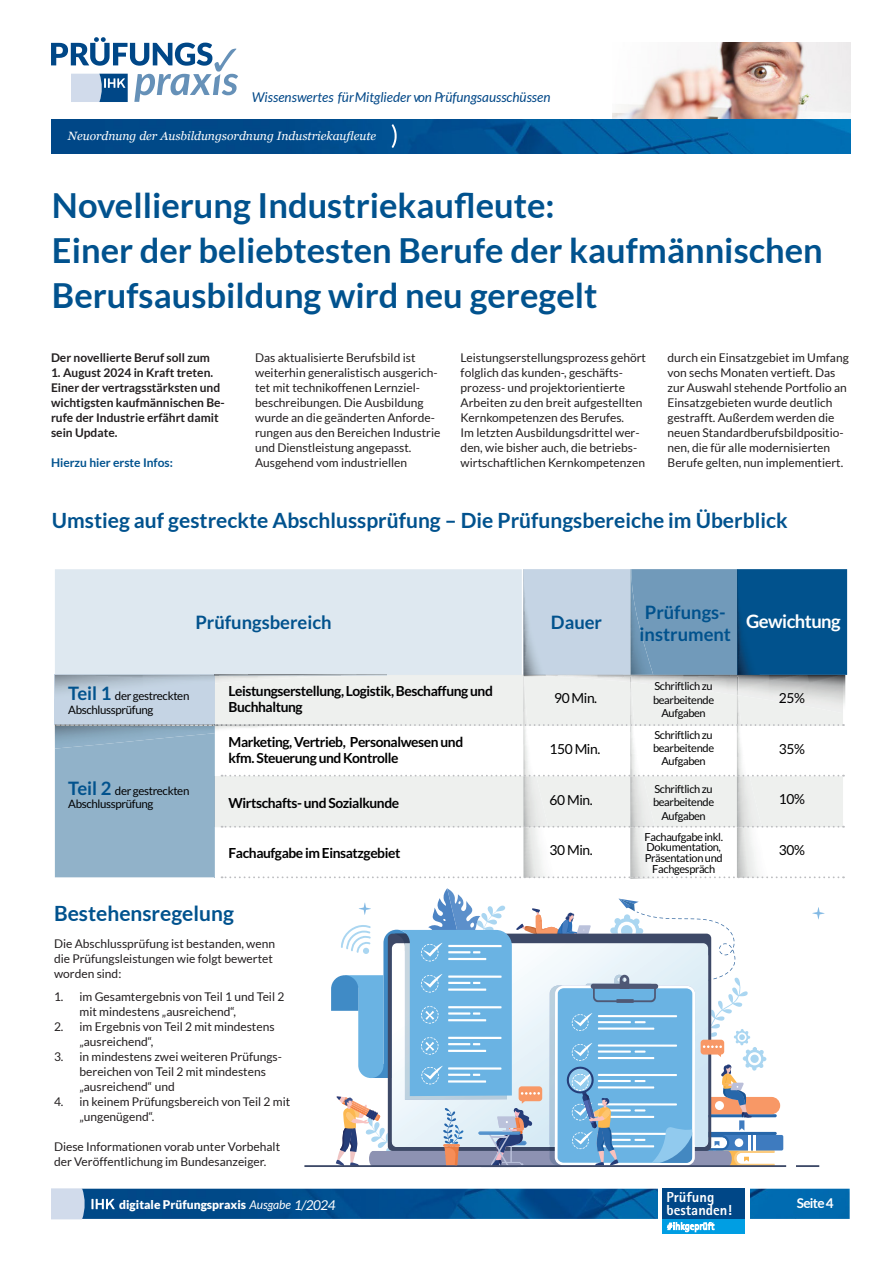
<style>
.page{position:relative;width:893px;height:1263px;background:#fff}
.page>*{position:absolute;margin:0;border:0;box-sizing:border-box;transform-origin:0 0}
.t1{font:700 34.5px/45px "Lato";color:#01528e}
.t2{font:700 21px "Lato";color:#01528e}
.t3{font:700 18.45px/22px "Lato";color:#01528d}
.t4{font:700 18.45px "Lato";letter-spacing:-.03em;color:#fff}
.t5{font:800 14.55px/13.5px "Rotis Sans Serif Std";color:#fff}
.t6{font:700 13.8px/16.5px "Lato";letter-spacing:-.03em;color:#000001}
.t7{font:13.8px "Lato";letter-spacing:-.03em;color:#000001}
.t8{font:italic 13.5px "Lato";color:#004787}
.t9{font:700 13.5px "Lato";letter-spacing:-.05em;color:#fff}
.t10{font:12px/15px "Lato";color:#231f20}
.t11{font:700 12px/15px "Lato";color:#231f20}
.t12{font:italic 12px "Georgia";color:#fff}
.t13{font:900 12px "Lato";color:#fff}
.t14{font:700 12px "Lato";color:#01528e}
.t15{font:11.55px/13.8px "Lato";letter-spacing:-.03em;color:#000001}
.t16{font:11.1px/13.2px "Lato";letter-spacing:-.03em;color:#000001;text-align:center}
.s1{font-weight:700;font-size:18.45px;color:#01528d}
.s2{font-weight:400;font-style:italic}
.s3{font-weight:400;font-style:italic;font-size:13.5px}
</style>
<div class="page">
<div style="left:51px;top:119px;width:799px;height:34px;background:#004787"></div>
<svg style="left:51px;top:37px;width:187px;height:65px"></svg>
<img style="left:612px;top:43px;width:238px;height:76px">
<img style="left:361px;top:119px;width:489px;height:34px">
<svg style="left:392px;top:124px;width:5px;height:24px"></svg>
<img style="left:115px;top:1189px;width:735px;height:30px">
<svg style="left:51px;top:1188px;width:64px;height:31px;background:#7da0c3"></svg>
<div style="left:658px;top:1183px;width:91px;height:53px;background:#fff"></div>
<div style="left:662px;top:1188px;width:83px;height:31px;background:#004787"></div>
<div style="left:662px;top:1219px;width:83px;height:14px;background:#009ee3"></div>
<svg style="left:667px;top:1222px;width:47px;height:10px"></svg>
<svg style="left:55px;top:569px;width:790px;height:310px"></svg>
<img style="left:60px;top:724px;width:324px;height:2px">
<svg style="left:812px;top:907px;width:13px;height:12px"></svg>
<hr style="left:304px;top:1165px;width:482px;height:2px;background:#3d4967">
<hr style="left:796px;top:1165px;width:23px;height:2px;background:#3d4967">
<svg style="left:331px;top:888px;width:452px;height:278px"></svg>
<hr style="left:443px;top:1144px;width:17px;height:3px;background:#f68d58">
<p class="t8" style="left:252px;top:90px;width:300px">Wissenswertes für Mitglieder von Prüfungsausschüssen</p>
<p class="t12" style="left:68px;top:129px;width:310px">Neuordnung der Ausbildungsordnung Industriekaufleute</p>
<p class="t1" style="left:52px;top:182px;width:772px">Novellierung Industriekaufleute:<br>Einer der beliebtesten Berufe der kaufmännischen<br>Berufsausbildung wird neu geregelt</p>
<p class="t11" style="left:51px;top:350px;width:160px">Der novellierte Beruf soll zum</p>
<p class="t11" style="left:51px;top:365px;width:175px">1. August 2024 in Kraft treten.<br>Einer der vertragsstärksten und wichtigsten kaufmännischen Be&shy;rufe der Industrie erfährt damit sein Update.</p>
<p class="t14" style="left:51px;top:456px;width:124px">Hierzu hier erste Infos:</p>
<p class="t10" style="left:255px;top:350px;width:187px">Das aktualisierte Berufsbild ist weiterhin generalistisch ausgerich&shy;tet mit technikoffenen Lernziel&shy;beschreibungen. Die Ausbildung wurde an die geänderten Anforde&shy;rungen aus den Bereichen Industrie und Dienstleistung angepasst.<br>Ausgehend vom industriellen</p>
<p class="t10" style="left:461px;top:350px;width:187px">Leistungserstellungsprozess gehört folglich das kunden-, geschäfts&shy;prozess- und projektorientierte Arbeiten zu den breit aufgestellten Kernkompetenzen des Berufes.</p>
<p class="t10" style="left:461px;top:425px;width:186px">Im letzten Ausbildungsdrittel wer&shy;den, wie bisher auch, die betriebs&shy;wirtschaftlichen Kernkompetenzen</p>
<p class="t10" style="left:668px;top:350px;width:183px">durch ein Einsatzgebiet im Umfang von sechs Monaten vertieft. Das zur Auswahl stehende Portfolio an Einsatzgebieten wurde deutlich gestrafft. Außerdem werden die neuen Standardberufsbildpositio&shy;nen, die für alle modernisierten Berufe gelten, nun implementiert.</p>
<p class="t2" style="left:52px;top:509px;width:737px">Umstieg auf gestreckte Abschlussprüfung – Die Prüfungsbereiche im Überblick</p>
<p class="t3" style="left:195px;top:611px;width:138px">Prüfungsbereich</p>
<p class="t3" style="left:551px;top:611px;width:53px">Dauer</p>
<p class="t3" style="left:640px;top:601px;width:93px">Prüfungs&shy;instrument</p>
<p class="t4" style="left:746px;top:610px;width:96px">Gewichtung</p>
<p class="t15" style="left:68px;top:689px;width:123px"><span class="s1">Teil 1</span> der gestreckten<br>Abschlussprüfung</p>
<p class="t15" style="left:68px;top:783px;width:123px"><span class="s1">Teil 2</span> der gestreckten<br>Abschlussprüfung</p>
<p class="t6" style="left:229px;top:682px;width:266px">Leistungserstellung, Logistik, Beschaffung und<br>Buchhaltung</p>
<p class="t6" style="left:229px;top:733px;width:236px">Marketing, Vertrieb, Personalwesen und kfm. Steuerung und Kontrolle</p>
<p class="t6" style="left:229px;top:794px;width:172px">Wirtschafts- und Sozialkunde</p>
<p class="t6" style="left:229px;top:845px;width:173px">Fachaufgabe im Einsatzgebiet</p>
<p class="t7" style="left:554px;top:690px;width:45px">90 Min.</p>
<p class="t16" style="left:653px;top:680px;width:63px">Schriftlich zu bearbeitende<br>Aufgaben</p>
<p class="t7" style="left:779px;top:690px;width:28px">25%</p>
<p class="t7" style="left:550px;top:741px;width:52px">150 Min.</p>
<p class="t16" style="left:653px;top:728px;width:63px">Schriftlich zu bearbeitende<br>Aufgaben</p>
<p class="t7" style="left:779px;top:741px;width:28px">35%</p>
<p class="t7" style="left:550px;top:792px;width:45px">60 Min.</p>
<p class="t16" style="left:653px;top:782px;width:63px">Schriftlich zu bearbeitende<br>Aufgaben</p>
<p class="t7" style="left:779px;top:791px;width:28px">10%</p>
<p class="t7" style="left:550px;top:842px;width:45px">30 Min.</p>
<p class="t16" style="left:644px;top:831px;width:80px;line-height:10.6px">Fachaufgabe inkl.<br>Dokumentation,<br>Präsentation und<br>Fachgespräch</p>
<p class="t7" style="left:779px;top:842px;width:28px">30%</p>
<p class="t2" style="left:54px;top:901px;width:181px">Bestehensregelung</p>
<p class="t10" style="left:54px;top:936px;width:223px">Die Abschlussprüfung ist bestanden, wenn die Prüfungsleistungen wie folgt bewertet worden sind:</p>
<p class="t10" style="left:80px;top:989px;width:206px;text-indent:-26px">1. im Gesamtergebnis von Teil 1 und Teil 2 mit mindestens „ausreichend“,</p>
<p class="t10" style="left:80px;top:1019px;width:197px;text-indent:-26px">2. im Ergebnis von Teil 2 mit mindestens „ausreichend“,</p>
<p class="t10" style="left:80px;top:1049px;width:204px;text-indent:-26px">3. in mindestens zwei weiteren Prüfungs&shy;bereichen von Teil 2 mit mindestens „ausreichend“ und</p>
<p class="t10" style="left:80px;top:1094px;width:212px;text-indent:-26px">4. in keinem Prüfungsbereich von Teil 2 mit „ungenügend“.</p>
<p class="t10" style="left:54px;top:1139px;width:228px">Diese Informationen vorab unter Vorbehalt der Veröffentlichung im Bundesanzeiger.</p>
<p class="t13" style="left:119px;top:1198px;width:218px">digitale Prüfungspraxis <span class="s2">Ausgabe</span> <span class="s3">1/2024</span></p>
<p class="t5" style="left:666px;top:1190px;width:67px">Prüfung bestanden!</p>
<p class="t9" style="left:797px;top:1196px;width:38px">Seite 4</p>
</div>
